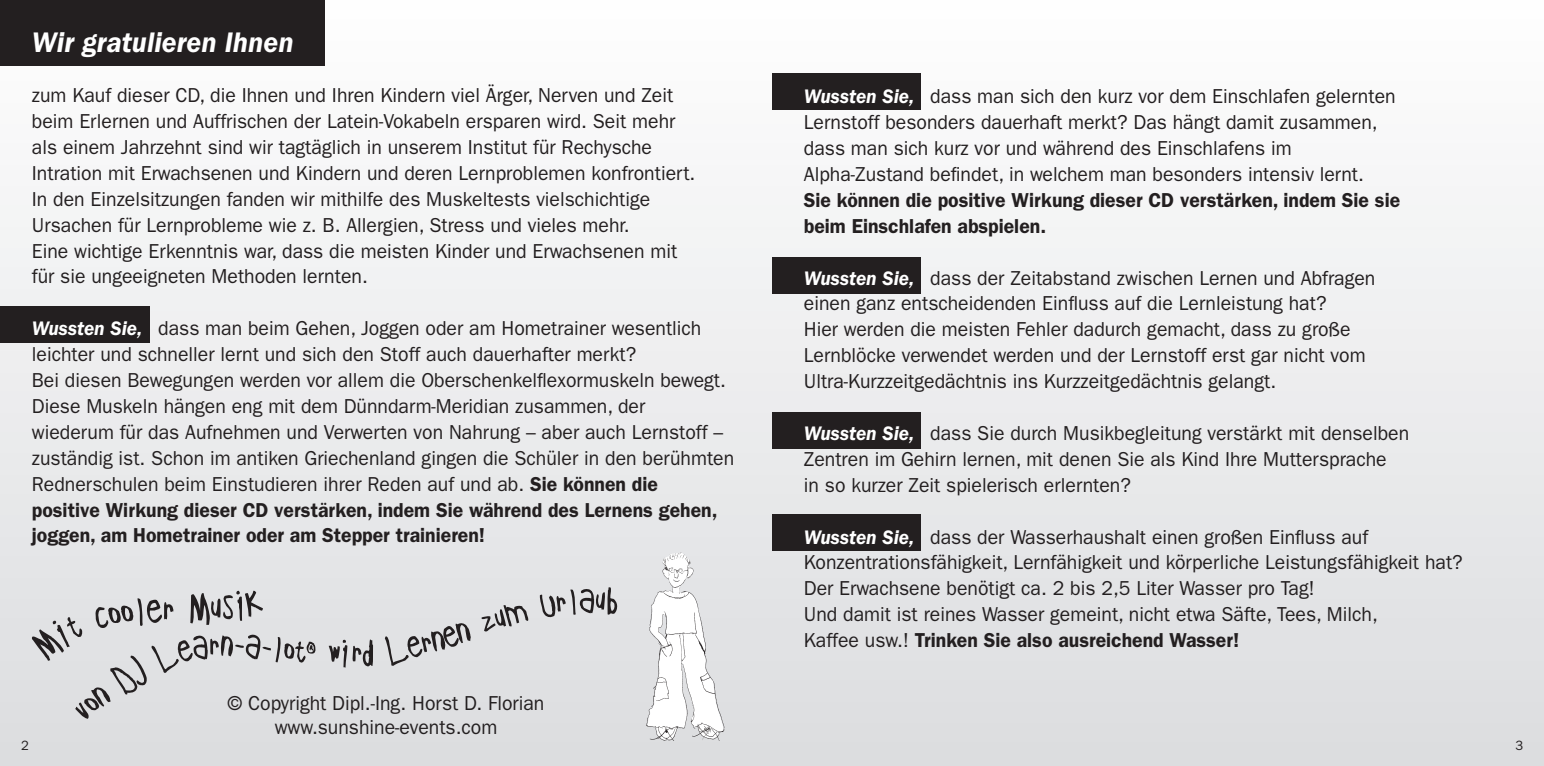
<style>
.page{position:relative;width:1544px;height:766px;background:#fff}
.page>*{position:absolute;margin:0;border:0;box-sizing:border-box;transform-origin:0 0}
.t1{font:italic 600 29.25px "ITC Franklin Gothic Std";color:#fff;scale:.96 1}
.t2{font:20.25px/25.9px "ITC Franklin Gothic Std";color:#231f20;scale:.96 1}
.t3{font:600 20.25px/25.9px "ITC Franklin Gothic Std";color:#231f20;scale:.96 1}
.t4{font:13.5px "ITC Franklin Gothic Std";color:#231f20;scale:.96 1}
.s1{font-weight:600;font-style:italic;color:#fff}
.s2{font-weight:600}
.s3{font-weight:400}
</style>
<div class="page">
<div style="left:0;top:0;width:1543px;height:765px;background:linear-gradient(to bottom,#fefefe,#dbdcdf)"></div>
<div style="left:0;top:0;width:325px;height:65px;background:#231f20"></div>
<div style="left:0;top:306px;width:150px;height:37px;background:#231f20"></div>
<div style="left:772px;top:73px;width:148px;height:37px;background:#231f20"></div>
<div style="left:772px;top:257px;width:148px;height:36px;background:#231f20"></div>
<div style="left:772px;top:411px;width:148px;height:37px;background:#231f20"></div>
<div style="left:772px;top:513px;width:148px;height:37px;background:#231f20"></div>
<svg style="left:540px;top:587px;width:77px;height:30px;background:#aeaeb0"></svg>
<svg style="left:481px;top:604px;width:48px;height:27px"></svg>
<svg style="left:385px;top:622px;width:86px;height:43px;background:#bdbdbf"></svg>
<svg style="left:329px;top:639px;width:44px;height:28px"></svg>
<svg style="left:32px;top:590px;width:284px;height:128px;background:#ceced0"></svg>
<img style="left:647px;top:552px;width:81px;height:188px">
<p class="t1" style="left:32px;top:26px;width:274px">Wir gratulieren Ihnen</p>
<p class="t2" style="left:32px;top:82px;width:669px">zum Kauf dieser CD, die Ihnen und Ihren Kindern viel Ärger, Nerven und Zeit</p>
<p class="t2" style="left:32px;top:108px;width:672px">beim Erlernen und Auffrischen der Latein-Vokabeln ersparen wird. Seit mehr</p>
<p class="t2" style="left:32px;top:134px;width:647px">als einem Jahrzehnt sind wir tagtäglich in unserem Institut für Rechysche</p>
<p class="t2" style="left:32px;top:160px;width:692px">Intration mit Erwachsenen und Kindern und deren Lernproblemen konfrontiert.</p>
<p class="t2" style="left:32px;top:186px;width:645px">In den Einzelsitzungen fanden wir mithilfe des Muskeltests vielschichtige</p>
<p class="t2" style="left:32px;top:212px;width:624px">Ursachen für Lernprobleme wie z. B. Allergien, Stress und vieles mehr.</p>
<p class="t2" style="left:32px;top:238px;width:674px">Eine wichtige Erkenntnis war, dass die meisten Kinder und Erwachsenen mit</p>
<p class="t2" style="left:32px;top:264px;width:351px">für sie ungeeigneten Methoden lernten.</p>
<p class="t2" style="left:32px;top:315px;width:699px"><span class="s1">Wussten Sie,</span> dass man beim Gehen, Joggen oder am Hometrainer wesentlich</p>
<p class="t2" style="left:32px;top:341px;width:631px">leichter und schneller lernt und sich den Stoff auch dauerhafter merkt?</p>
<p class="t2" style="left:32px;top:367px;width:724px">Bei diesen Bewegungen werden vor allem die Oberschenkelflexormuskeln bewegt.</p>
<p class="t2" style="left:32px;top:393px;width:640px">Diese Muskeln hängen eng mit dem Dünndarm-Meridian zusammen, der</p>
<p class="t2" style="left:32px;top:419px;width:721px">wiederum für das Aufnehmen und Verwerten von Nahrung – aber auch Lernstoff –</p>
<p class="t2" style="left:32px;top:445px;width:733px">zuständig ist. Schon im antiken Griechenland gingen die Schüler in den berühmten</p>
<p class="t2" style="left:32px;top:471px;width:653px">Rednerschulen beim Einstudieren ihrer Reden auf und ab. <span class="s2">Sie können die</span></p>
<p class="t3" style="left:32px;top:496px;width:716px">positive Wirkung dieser CD verstärken, indem Sie während des Lernens gehen, joggen, am Hometrainer oder am Stepper trainieren!</p>
<p class="t2" style="left:227px;top:689px;width:331px">© Copyright Dipl.-Ing. Horst D. Florian</p>
<p class="t2" style="left:275px;top:714px;width:233px">www.sunshine-events.com</p>
<p class="t2" style="left:804px;top:84px;width:618px"><span class="s1">Wussten Sie,</span> dass man sich den kurz vor dem Einschlafen gelernten</p>
<p class="t2" style="left:804px;top:109px;width:599px">Lernstoff besonders dauerhaft merkt? Das hängt damit zusammen,</p>
<p class="t2" style="left:804px;top:135px;width:509px">dass man sich kurz vor und während des Einschlafens im</p>
<p class="t2" style="left:804px;top:161px;width:585px">Alpha-Zustand befindet, in welchem man besonders intensiv lernt.</p>
<p class="t3" style="left:804px;top:187px;width:622px">Sie können die positive Wirkung dieser CD verstärken, indem Sie sie</p>
<p class="t3" style="left:804px;top:213px;width:254px">beim Einschlafen abspielen.</p>
<p class="t2" style="left:804px;top:265px;width:597px"><span class="s1">Wussten Sie,</span> dass der Zeitabstand zwischen Lernen und Abfragen</p>
<p class="t2" style="left:804px;top:291px;width:546px">einen ganz entscheidenden Einfluss auf die Lernleistung hat?</p>
<p class="t2" style="left:804px;top:316px;width:571px">Hier werden die meisten Fehler dadurch gemacht, dass zu große</p>
<p class="t2" style="left:804px;top:342px;width:586px">Lernblöcke verwendet werden und der Lernstoff erst gar nicht vom</p>
<p class="t2" style="left:804px;top:368px;width:493px">Ultra-Kurzzeitgedächtnis ins Kurzzeitgedächtnis gelangt.</p>
<p class="t2" style="left:804px;top:420px;width:632px"><span class="s1">Wussten Sie,</span> dass Sie durch Musikbegleitung verstärkt mit denselben<br>Zentren im Gehirn lernen, mit denen Sie als Kind Ihre Muttersprache</p>
<p class="t2" style="left:804px;top:472px;width:342px">in so kurzer Zeit spielerisch erlernten?</p>
<p class="t2" style="left:804px;top:523px;width:589px"><span class="s1">Wussten Sie,</span> dass der Wasserhaushalt einen großen Einfluss auf</p>
<p class="t2" style="left:804px;top:549px;width:688px">Konzentrationsfähigkeit, Lernfähigkeit und körperliche Leistungsfähigkeit hat?</p>
<p class="t2" style="left:804px;top:575px;width:533px">Der Erwachsene benötigt ca. 2 bis 2,5 Liter Wasser pro Tag!</p>
<p class="t2" style="left:804px;top:601px;width:599px">Und damit ist reines Wasser gemeint, nicht etwa Säfte, Tees, Milch,</p>
<p class="t3" style="left:804px;top:627px;width:455px"><span class="s3">Kaffee usw.!</span> Trinken Sie also ausreichend Wasser!</p>
<p class="t4" style="left:21px;top:737px;width:10px">2</p>
<p class="t4" style="left:1515px;top:737px;width:10px">3</p>
</div>
